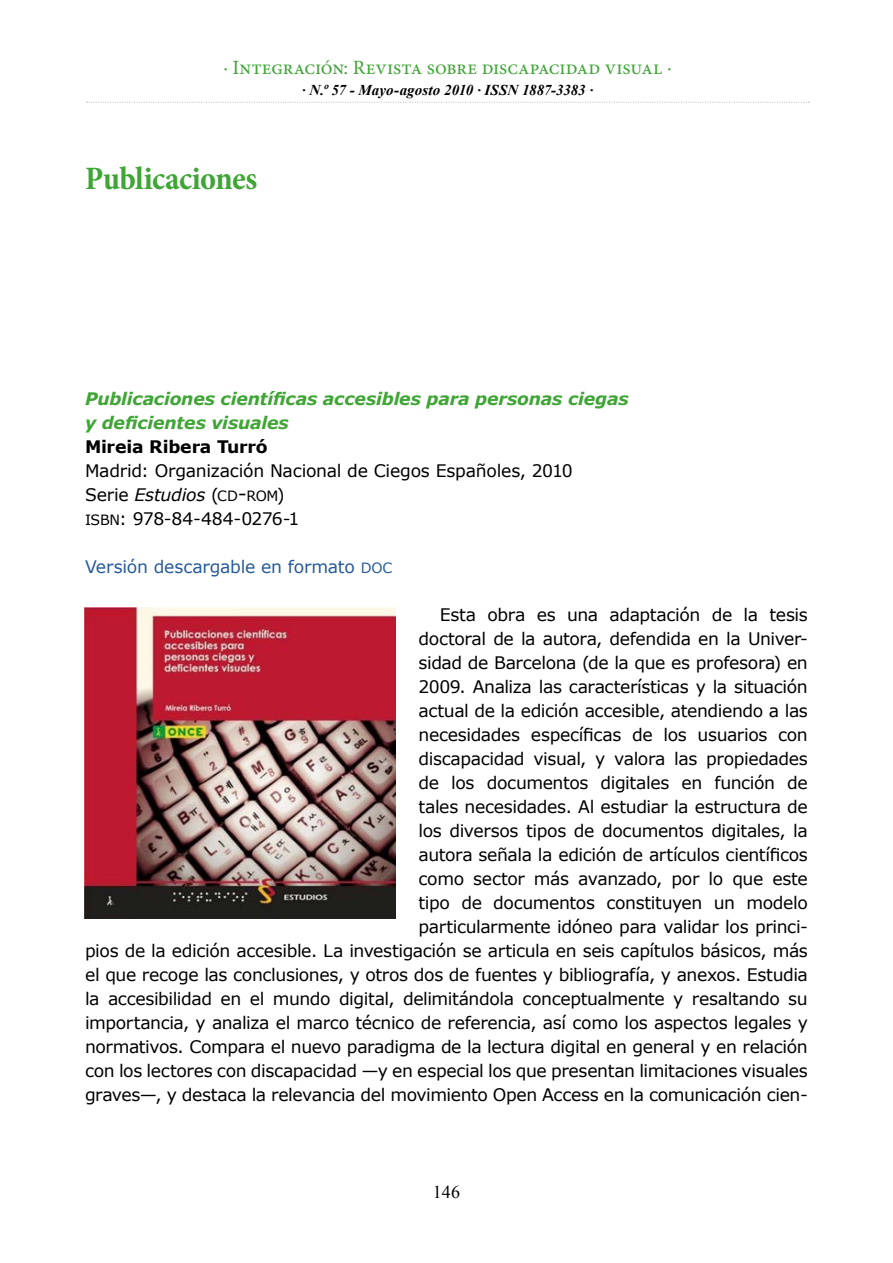
<style>
.page{position:relative;width:893px;height:1263px;background:#fff}
.page>*{position:absolute;margin:0;border:0;box-sizing:border-box;transform-origin:0 0}
.t1{font:700 condensed 33px "Minion Pro";color:#3fa535}
.t2{font:20.25px "Minion Pro";letter-spacing:-.01em;color:#3fa535}
.t3{font:18px "Times New Roman";color:#000}
.t4{font:17.25px/24px "Verdana";letter-spacing:-.025em;color:#000;text-align:right}
.t5{font:italic 700 17.25px/24px "Verdana";letter-spacing:-.01em;color:#3fa535}
.t6{font:17.25px "Verdana";letter-spacing:-.015em;color:#275b9b}
.t7{font:italic 17.25px "Verdana";letter-spacing:-.015em;color:#000}
.t8{font:700 17.25px "Verdana";letter-spacing:-.015em;color:#000}
.t9{font:italic 700 15px "Times New Roman";color:#000}
.s1{font-style:normal}
.s2{font-style:normal;font-size:14.1px}
.s3{font-style:normal;font-size:20.25px}
.s4{font-size:14.1px}
</style>
<div class="page">
<svg style="left:87px;top:102px;width:722px;height:1px"></svg>
<img style="left:85px;top:607px;width:310px;height:311px">
<p class="t2" style="left:223px;top:54px;width:450px">· Integración: Revista sobre discapacidad visual ·</p>
<p class="t9" style="left:302px;top:80px;width:293px">· N.º 57 - Mayo-agosto 2010 · ISSN 1887-3383 ·</p>
<h1 class="t1" style="left:85px;top:156px;width:174px">Publicaciones</h1>
<h2 class="t5" style="left:85px;top:386px;width:545px">Publicaciones científicas accesibles para personas ciegas y deficientes visuales</h2>
<p class="t8" style="left:85px;top:436px;width:184px">Mireia Ribera Turró</p>
<p class="t4" style="left:85px;top:458px;width:489px">Madrid: Organización Nacional de Ciegos Españoles, 2010</p>
<p class="t7" style="left:85px;top:484px;width:201px"><span class="s1">Serie</span> Estudios <span class="s1">(</span><span class="s2">CD</span><span class="s3">-</span><span class="s2">ROM</span><span class="s1">)</span></p>
<p class="t4" style="left:85px;top:506px;width:216px"><span class="s4">ISBN</span>: 978-84-484-0276-1</p>
<p class="t6" style="left:85px;top:556px;width:309px">Versión descargable en formato <span class="s4">DOC</span></p>
<p class="t4" style="left:85px;top:602px;width:724px">Esta obra es una adaptación de la tesis<br>doctoral de la autora, defendida en la Univer-<br>sidad de Barcelona (de la que es profesora) en<br>2009. Analiza las características y la situación<br>actual de la edición accesible, atendiendo a las<br>necesidades específicas de los usuarios con<br>discapacidad visual, y valora las propiedades<br>de los documentos digitales en función de<br>tales necesidades. Al estudiar la estructura de<br>los diversos tipos de documentos digitales, la<br>autora señala la edición de artículos científicos<br>como sector más avanzado, por lo que este<br>tipo de documentos constituyen un modelo<br>particularmente idóneo para validar los princi-<br>pios de la edición accesible. La investigación se articula en seis capítulos básicos, más el que recoge las conclusiones, y otros dos de fuentes y bibliografía, y anexos. Estudia la accesibilidad en el mundo digital, delimitándola conceptualmente y resaltando su importancia, y analiza el marco técnico de referencia, así como los aspectos legales y normativos. Compara el nuevo paradigma de la lectura digital en general y en relación con los lectores con discapacidad —y en especial los que presentan limitaciones visuales graves—, y destaca la relevancia del movimiento Open Access en la comunicación cien-</p>
<p class="t3" style="left:433px;top:1179px;width:28px">146</p>
</div>
